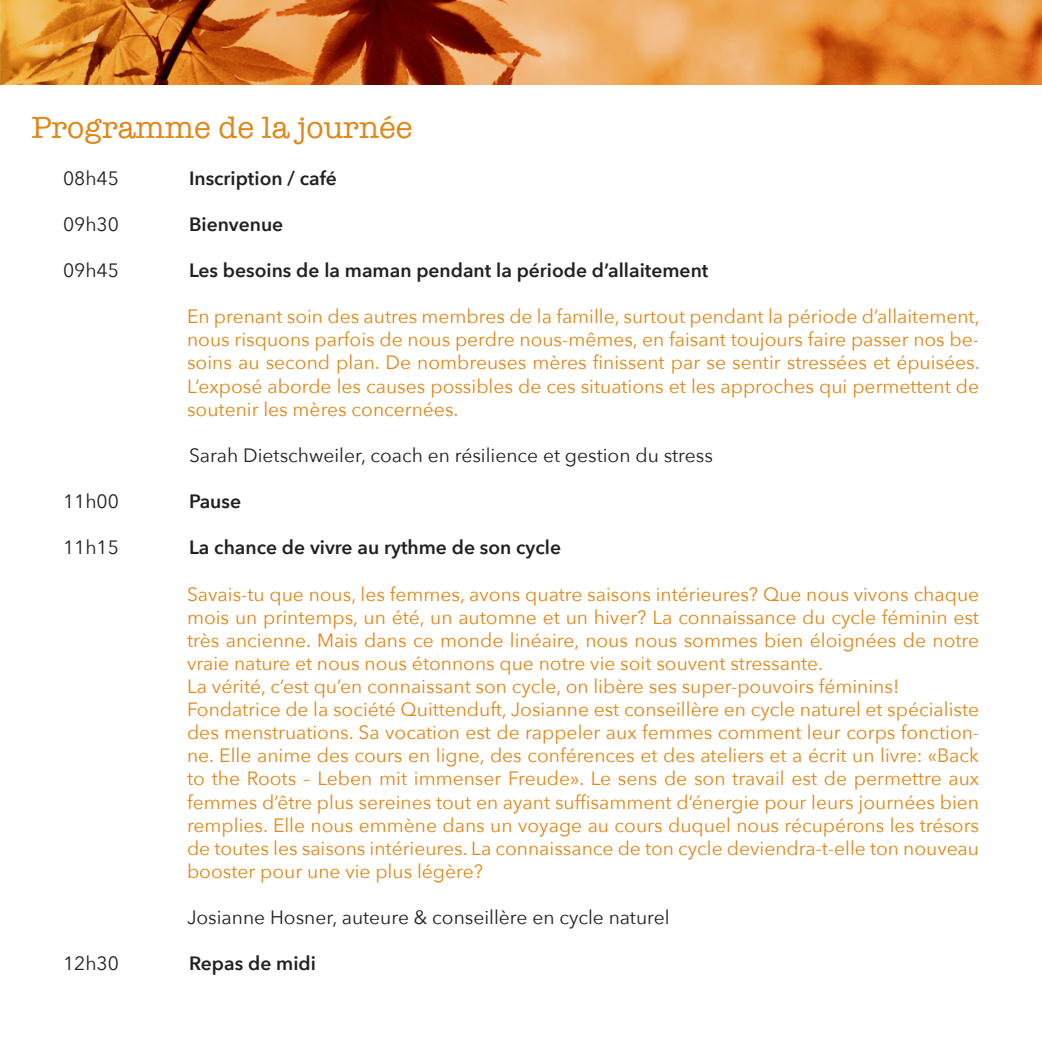
<style>
.page{position:relative;width:1042px;height:1042px;background:#fff}
.page>*{position:absolute;margin:0;border:0;box-sizing:border-box;transform-origin:0 0}
.t1{font:31.5px "American Typewriter";color:#df8719}
.t2{font:19.25px/23.1px "Avenir Next";color:#df8719;text-align:justify}
.t3{font:19.25px "Avenir Next";color:#231f20}
.t4{font:600 19.25px "Avenir Next";color:#231f20}
</style>
<div class="page">
<img style="left:0;top:0;width:1042px;height:84px">
<p class="t1" style="left:32px;top:103px;width:382px">Programme de la journée</p>
<p class="t3" style="left:63px;top:162px;width:57px">08h45</p>
<p class="t4" style="left:189px;top:161px;width:149px">Inscription / café</p>
<p class="t3" style="left:63px;top:208px;width:57px">09h30</p>
<p class="t4" style="left:189px;top:208px;width:96px">Bienvenue</p>
<p class="t3" style="left:63px;top:254px;width:57px">09h45</p>
<p class="t4" style="left:189px;top:254px;width:521px">Les besoins de la maman pendant la période d’allaitement</p>
<p class="t2" style="left:187px;top:304px;width:794px">En prenant soin des autres membres de la famille, surtout pendant la période d’allaitement, nous risquons parfois de nous perdre nous-mêmes, en faisant toujours faire passer nos be&shy;soins au second plan. De nombreuses mères finissent par se sentir stressées et épuisées.<br>L’exposé aborde les causes possibles de ces situations et les approches qui permettent de soutenir les mères concernées.</p>
<p class="t3" style="left:189px;top:439px;width:525px">Sarah Dietschweiler, coach en résilience et gestion du stress</p>
<p class="t3" style="left:63px;top:485px;width:57px">11h00</p>
<p class="t4" style="left:189px;top:485px;width:54px">Pause</p>
<p class="t3" style="left:63px;top:531px;width:57px">11h15</p>
<p class="t4" style="left:189px;top:531px;width:373px">La chance de vivre au rythme de son cycle</p>
<p class="t2" style="left:187px;top:581px;width:793px">Savais-tu que nous, les femmes, avons quatre saisons intérieures? Que nous vivons chaque mois un printemps, un été, un automne et un hiver? La connaissance du cycle féminin est très ancienne. Mais dans ce monde linéaire, nous nous sommes bien éloignées de notre vraie nature et nous nous étonnons que notre vie soit souvent stressante.</p>
<p class="t2" style="left:187px;top:674px;width:714px">La vérité, c’est qu’en connaissant son cycle, on libère ses super-pouvoirs féminins!</p>
<p class="t2" style="left:187px;top:697px;width:794px">Fondatrice de la société Quittenduft, Josianne est conseillère en cycle naturel et spécialiste des menstruations. Sa vocation est de rappeler aux femmes comment leur corps fonction&shy;ne. Elle anime des cours en ligne, des conférences et des ateliers et a écrit un livre: «Back to the Roots – Leben mit immenser Freude». Le sens de son travail est de permettre aux femmes d’être plus sereines tout en ayant suffisamment d’énergie pour leurs journées bien remplies. Elle nous emmène dans un voyage au cours duquel nous récupérons les trésors de toutes les saisons intérieures. La connaissance de ton cycle deviendra-t-elle ton nouveau booster pour une vie plus légère?</p>
<p class="t3" style="left:187px;top:901px;width:484px">Josianne Hosner, auteure &amp; conseillère en cycle naturel</p>
<p class="t3" style="left:63px;top:947px;width:57px">12h30</p>
<p class="t4" style="left:189px;top:947px;width:128px">Repas de midi</p>
</div>
